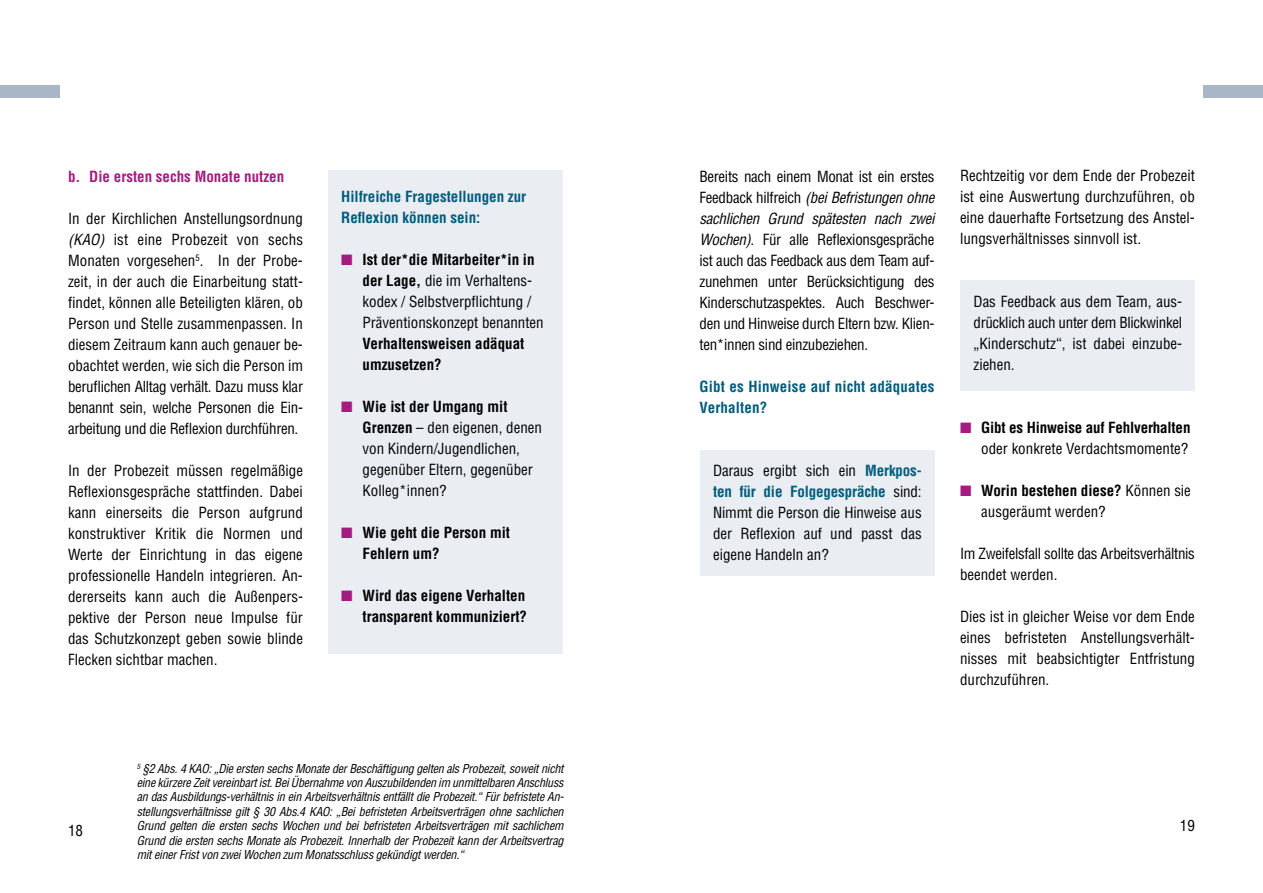
<style>
.page{position:relative;width:1263px;height:893px;background:#fff}
.page>*{position:absolute;margin:0;border:0;box-sizing:border-box;transform-origin:0 0}
.t1{font:condensed 15px/21px "Helvetica LT Std";color:#000;text-align:justify}
.t2{font:700 condensed 15px/21px "Helvetica LT Std";color:#000}
.t3{font:700 condensed 15px/21px "Helvetica LT Std";color:#005c7c}
.t4{font:condensed 15px/21px "Helvetica LT Std";letter-spacing:-.02em;color:#000}
.t5{font:700 condensed 15px "Helvetica LT Std";color:#a51b80}
.t6{font:italic condensed 12px/14.4px "Helvetica LT Std";letter-spacing:-.02em;color:#000;text-align:justify}
.s1{font-style:italic}
.s2{color:#a51b80}
.s3{font-weight:700}
.s4{font-weight:700;color:#005c7c}
.s5{font-weight:400}
</style>
<div class="page">
<div style="left:0;top:85px;width:60px;height:13px;background:#a8b6c7"></div>
<div style="left:1203px;top:85px;width:60px;height:13px;background:#a8b6c7"></div>
<div style="left:960px;top:280px;width:235px;height:111px;background:#eaedf2"></div>
<div style="left:328px;top:170px;width:235px;height:483px;background:#eaedf2"></div>
<div style="left:699px;top:451px;width:235px;height:125px;background:#eaedf2"></div>
<p class="t5" style="left:68px;top:167px;width:218px">b. Die ersten sechs Monate nutzen</p>
<p class="t1" style="left:68px;top:208px;width:236px">In der Kirchlichen Anstellungsordnung <span class="s1">(KAO)</span> ist eine Probezeit von sechs Monaten vorgesehen<sup>5</sup>. In der Probe&shy;zeit, in der auch die Einarbeitung statt&shy;findet, können alle Beteiligten klären, ob Person und Stelle zusammenpassen. In diesem Zeitraum kann auch genauer be&shy;obachtet werden, wie sich die Person im beruflichen Alltag verhält. Dazu muss klar benannt sein, welche Personen die Ein&shy;arbeitung und die Reflexion durchführen.</p>
<p class="t1" style="left:68px;top:460px;width:236px">In der Probezeit müssen regelmäßige Reflexionsgespräche stattfinden. Dabei kann einerseits die Person aufgrund konstruktiver Kritik die Normen und Werte der Einrichtung in das eigene professionelle Handeln integrieren. An&shy;dererseits kann auch die Außenpers&shy;pektive der Person neue Impulse für das Schutzkonzept geben sowie blinde Flecken sichtbar machen.</p>
<p class="t3" style="left:341px;top:186px;width:186px">Hilfreiche Fragestellungen zur<br>Reflexion können sein:</p>
<p class="t1" style="left:362px;top:249px;width:183px;text-align:left;text-indent:-21px"><span class="s2">■</span> <span class="s3">Ist der*die Mitarbeiter*in in der Lage,</span> die im Verhaltens&shy;kodex / Selbstverpflichtung /<br>Präventionskonzept benannten</p>
<p class="t2" style="left:362px;top:333px;width:163px">Verhaltensweisen adäquat umzusetzen?</p>
<p class="t1" style="left:362px;top:396px;width:181px;text-align:left;text-indent:-21px"><span class="s2">■</span> <span class="s3">Wie ist der Umgang mit<br>Grenzen</span> – den eigenen, denen von Kindern/Jugendlichen, gegenüber Eltern, gegenüber<br>Kolleg*innen?</p>
<p class="t2" style="left:362px;top:522px;width:149px;text-indent:-21px"><span class="s2">■</span> Wie geht die Person mit<br>Fehlern um?</p>
<p class="t2" style="left:341px;top:585px;width:187px;text-align:right"><span class="s2">■</span> Wird das eigene Verhalten transparent kommuniziert?</p>
<p class="t1" style="left:68px;top:820px;width:16px">18</p>
<p class="t6" style="left:137px;top:761px;width:429px"><sup>5</sup> §2 Abs. 4 KAO: „Die ersten sechs Monate der Beschäftigung gelten als Probezeit, soweit nicht eine kürzere Zeit vereinbart ist. Bei Übernahme von Auszubildenden im unmittelbaren Anschluss an das Ausbildungs-verhältnis in ein Arbeitsverhältnis entfällt die Probezeit.“ Für befristete An&shy;stellungsverhältnisse gilt § 30 Abs.4 KAO: „Bei befristeten Arbeitsverträgen ohne sachlichen Grund gelten die ersten sechs Wochen und bei befristeten Arbeitsverträgen mit sachlichem Grund die ersten sechs Monate als Probezeit. Innerhalb der Probezeit kann der Arbeitsvertrag mit einer Frist von zwei Wochen zum Monatsschluss gekündigt werden.“</p>
<p class="t1" style="left:699px;top:166px;width:236px">Bereits nach einem Monat ist ein erstes Feedback hilfreich <span class="s1">(bei Befristungen ohne sachlichen Grund spätesten nach zwei Wochen)</span>. Für alle Reflexionsgespräche ist auch das Feedback aus dem Team auf&shy;zunehmen unter Berücksichtigung des Kinderschutzaspektes. Auch Beschwer&shy;den und Hinweise durch Eltern bzw. Klien&shy;ten*innen sind einzubeziehen.</p>
<p class="t3" style="left:699px;top:376px;width:236px">Gibt es Hinweise auf nicht adäquates<br>Verhalten?</p>
<p class="t1" style="left:713px;top:460px;width:210px">Daraus ergibt sich ein <span class="s4">Merkpos&shy;ten für die Folgegespräche</span> sind:<br>Nimmt die Person die Hinweise aus der Reflexion auf und passt das eigene Handeln an?</p>
<p class="t1" style="left:960px;top:165px;width:236px">Rechtzeitig vor dem Ende der Probezeit ist eine Auswertung durchzuführen, ob eine dauerhafte Fortsetzung des Anstel&shy;lungsverhältnisses sinnvoll ist.</p>
<p class="t1" style="left:973px;top:291px;width:210px">Das Feedback aus dem Team, aus&shy;drücklich auch unter dem Blickwinkel „Kinderschutz“, ist dabei einzube&shy;ziehen.</p>
<p class="t2" style="left:960px;top:417px;width:232px;text-align:right"><span class="s2">■</span> Gibt es Hinweise auf Fehlverhalten <span class="s5">oder konkrete Verdachtsmomente?</span></p>
<p class="t1" style="left:981px;top:480px;width:211px;text-indent:-21px"><span class="s2">■</span> <span class="s3">Worin bestehen diese?</span> Können sie ausgeräumt werden?</p>
<p class="t4" style="left:960px;top:543px;width:236px">Im Zweifelsfall sollte das Arbeitsverhältnis beendet werden.</p>
<p class="t1" style="left:960px;top:606px;width:236px">Dies ist in gleicher Weise vor dem Ende eines befristeten Anstellungsverhält&shy;nisses mit beabsichtigter Entfristung durchzuführen.</p>
<p class="t1" style="left:1180px;top:815px;width:16px">19</p>
</div>
